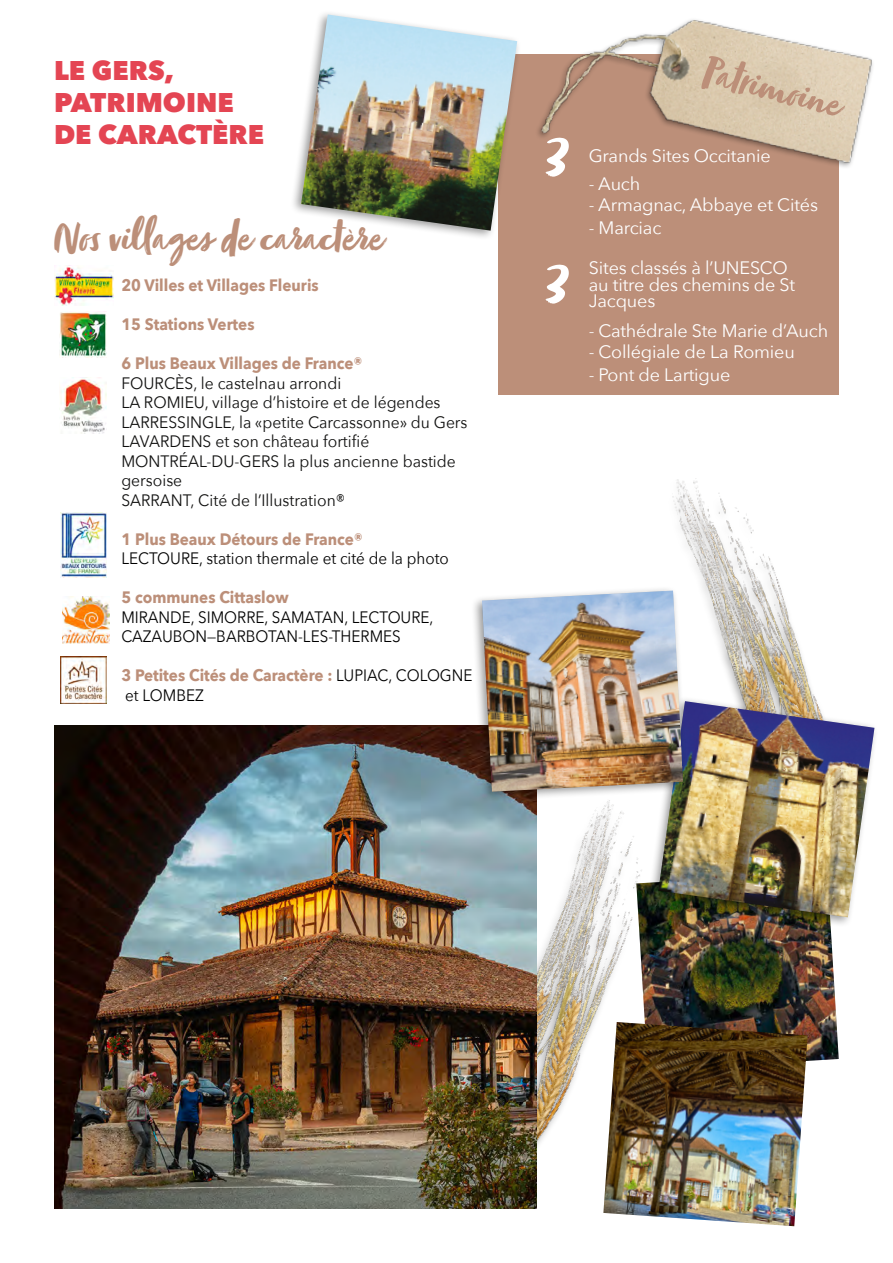
<style>
.page{position:relative;width:893px;height:1263px;background:#fff}
.page>*{position:absolute;margin:0;border:0;box-sizing:border-box;transform-origin:0 0}
.t1{font:69px "Zooja Pro";color:#fff}
.t2{font:46.5px "Zooja Pro";color:#bc8f79}
.t3{font:800 27px/32.4px "Avenir Next";color:#e44553}
.t4{font:18px/16.5px "Avenir Next";letter-spacing:-.01em;color:#fff}
.t5{font:16.5px/19.5px "Avenir Next";color:#10100f;scale:.95 1}
.t6{font:700 16.5px/19.5px "Avenir Next";color:#bc8f79;scale:.92 1}
.t7{font:16.5px/19.5px "Avenir Next";color:#000;scale:.92 1}
.s1{font-weight:400;color:#000}
</style>
<div class="page">
<img style="left:672px;top:478px;width:142px;height:218px">
<img style="left:537px;top:802px;width:105px;height:345px">
<div style="left:499px;top:54px;width:340px;height:340px;background:#bc8f79"></div>
<img style="left:538px;top:19px;width:335px;height:148px">
<img style="left:636px;top:872px;width:203px;height:189px">
<img style="left:603px;top:1022px;width:205px;height:204px">
<img style="left:55px;top:265px;width:58px;height:40px">
<img style="left:59px;top:311px;width:47px;height:47px">
<img style="left:60px;top:377px;width:46px;height:57px">
<img style="left:60px;top:512px;width:47px;height:66px">
<img style="left:62px;top:596px;width:47px;height:47px">
<div style="left:290px;top:10px;width:232px;height:231px;background:#000;opacity:.4"></div>
<img style="left:301px;top:15px;width:216px;height:216px">
<div style="left:647px;top:696px;width:232px;height:231px;background:#000;opacity:.4"></div>
<img style="left:658px;top:701px;width:216px;height:216px">
<img style="left:54px;top:725px;width:483px;height:484px">
<img style="left:60px;top:656px;width:47px;height:47px">
<div style="left:471px;top:585px;width:216px;height:217px;background:#000;opacity:.4"></div>
<img style="left:482px;top:591px;width:201px;height:201px">
<h3 class="t3" style="left:54px;top:54px;width:122px">LE GERS,</h3>
<h2 class="t2" style="left:711px;top:44px;width:142px;rotate:14deg">Patrimoine</h2>
<h3 class="t3" style="left:54px;top:86px;width:212px">PATRIMOINE<br>DE CARACTÈRE</h3>
<h1 class="t1" style="left:544px;top:114px;width:26px">3</h1>
<p class="t4" style="left:589px;top:146px;width:184px">Grands Sites Occitanie</p>
<p class="t4" style="left:589px;top:174px;width:53px">- Auch</p>
<p class="t4" style="left:589px;top:196px;width:231px">- Armagnac, Abbaye et Cités</p>
<p class="t4" style="left:589px;top:219px;width:74px">- Marciac</p>
<h2 class="t2" style="left:53px;top:210px;width:330px">Nos villages de caractère</h2>
<p class="t6" style="left:121px;top:275px;width:216px">20 Villes et Villages Fleuris</p>
<p class="t6" style="left:121px;top:314px;width:146px">15 Stations Vertes</p>
<p class="t6" style="left:121px;top:353px;width:264px">6 Plus Beaux Villages de France®</p>
<p class="t5" style="left:121px;top:373px;width:366px">FOURCÈS, le castelnau arrondi<br>LA ROMIEU, village d’histoire et de légendes LARRESSINGLE, la «petite Carcassonne» du Gers LAVARDENS et son château fortifié MONTRÉAL-DU-GERS la plus ancienne bastide gersoise<br>SARRANT, Cité de l’Illustration®</p>
<p class="t6" style="left:121px;top:529px;width:264px">1 Plus Beaux Détours de France®</p>
<p class="t7" style="left:121px;top:548px;width:357px">LECTOURE, station thermale et cité de la photo</p>
<p class="t6" style="left:121px;top:587px;width:183px">5 communes Cittaslow</p>
<p class="t7" style="left:121px;top:607px;width:341px">MIRANDE, SIMORRE, SAMATAN, LECTOURE,<br>CAZAUBON—BARBOTAN-LES-THERMES</p>
<p class="t6" style="left:121px;top:665px;width:383px">3 Petites Cités de Caractère : <span class="s1">LUPIAC, COLOGNE et LOMBEZ</span></p>
<h1 class="t1" style="left:544px;top:240px;width:26px">3</h1>
<p class="t4" style="left:589px;top:259px;width:208px">Sites classés à l’UNESCO au titre des chemins de St<br>Jacques</p>
<p class="t4" style="left:589px;top:322px;width:241px">- Cathédrale Ste Marie d’Auch</p>
<p class="t4" style="left:589px;top:343px;width:208px">- Collégiale de La Romieu</p>
<p class="t4" style="left:589px;top:366px;width:143px">- Pont de Lartigue</p>
</div>
